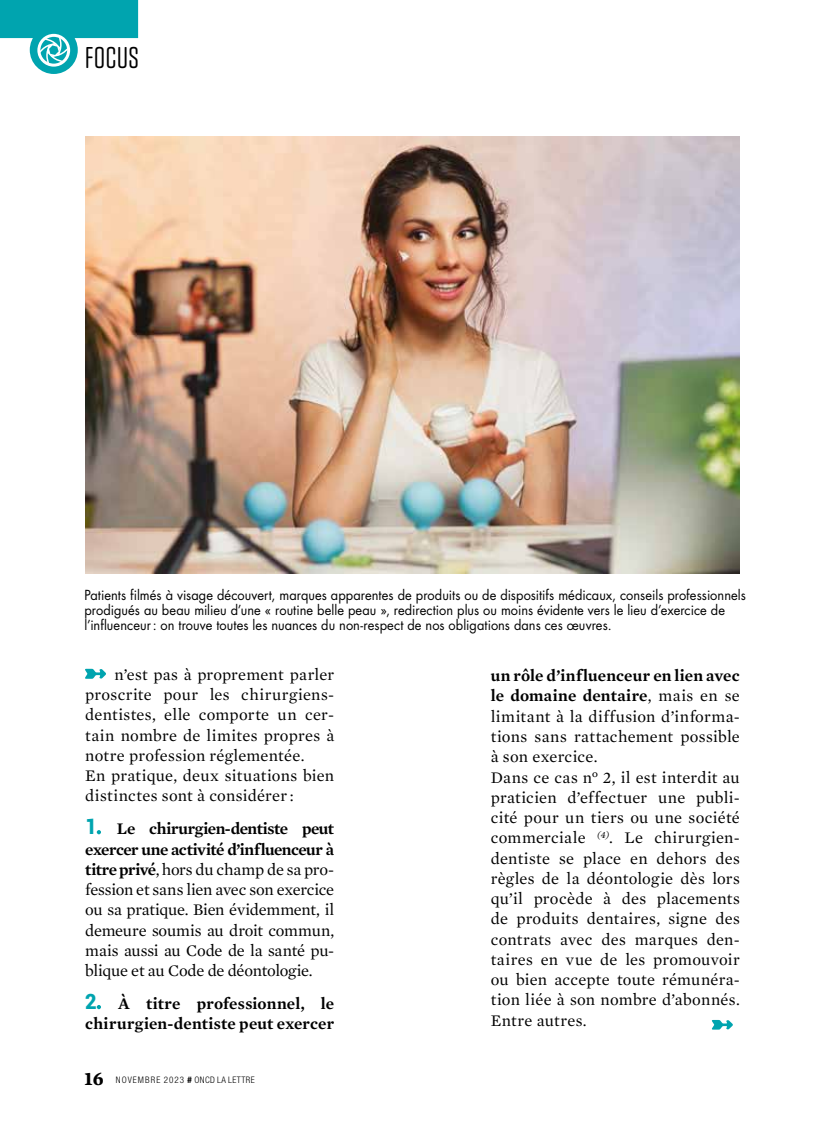
<style>
.page{position:relative;width:825px;height:1136px;background:#fff}
.page>*{position:absolute;margin:0;border:0;box-sizing:border-box;transform-origin:0 0}
.t1{font:30px "Tungsten Rounded";letter-spacing:.025em;color:#000}
.t2{font:16.5px/20.2px "Mercury Text G1";letter-spacing:.01em;color:#000}
.t3{font:600 16.5px/20.2px "Mercury Text G1";letter-spacing:.005em;color:#000}
.t4{font:13.5px/15px "Futura Std";letter-spacing:.005em;color:#000;scale:.95 1}
.t5{font:300 condensed 9px "Helvetica Neue LT Std";letter-spacing:.105em;color:#000}
.s1{font-family:"Roboto";font-weight:900;font-size:21px;color:#00a4af}
.s2{font-weight:600}
.s3{font-family:"Mercury Text G1";font-weight:700;font-stretch:normal;font-size:19.5px}
.s4{font-family:"Helvetica Neue";font-weight:700;font-style:italic;font-stretch:normal}
</style>
<div class="page">
<div style="left:0;top:0;width:138px;height:38px;background:#00a4af"></div>
<div style="left:30px;top:26px;width:48px;height:48px;background:#00a4af;border-radius:50%"></div>
<div style="left:37px;top:34px;width:33px;height:33px;border:3px solid #fff;border-radius:50%"></div>
<svg style="left:38px;top:35px;width:32px;height:30px"></svg>
<svg style="left:97px;top:830px;width:4px;height:4px"></svg>
<svg style="left:97px;top:1005px;width:4px;height:4px"></svg>
<svg style="left:85px;top:668px;width:21px;height:10px"></svg>
<img style="left:85px;top:137px;width:655px;height:436px">
<svg style="left:712px;top:1019px;width:21px;height:10px"></svg>
<h1 class="t1" style="left:85px;top:42px;width:55px">FOCUS</h1>
<p class="t4" style="left:84px;top:587px;width:698px">Patients filmés à visage découvert, marques apparentes de produits ou de dispositifs médicaux, conseils professionnels prodigués au beau milieu d’une « routine belle peau », redirection plus ou moins évidente vers le lieu d’exercice de l’influenceur: on trouve toutes les nuances du non-respect de nos obligations dans ces œuvres.</p>
<p class="t2" style="left:85px;top:663px;width:251px;text-indent:29px">n’est pas à proprement parler proscrite pour les chirurgiens&shy;dentistes, elle comporte un cer&shy;tain nombre de limites propres à notre profession réglementée.<br>En pratique, deux situations bien distinctes sont à considérer :</p>
<p class="t2" style="left:85px;top:817px;width:251px;text-align:justify"><span class="s1">1</span> <span class="s2">Le chirurgien-dentiste peut exercer une activité d’influenceur à titre privé</span>, hors du champ de sa pro&shy;fession et sans lien avec son exercice ou sa pratique. Bien évidemment, il demeure soumis au droit commun, mais aussi au Code de la santé pu&shy;blique et au Code de déontologie.</p>
<p class="t3" style="left:85px;top:992px;width:250px"><span class="s1">2</span> À titre professionnel, le chirurgien-dentiste peut exercer</p>
<p class="t5" style="left:85px;top:1074px;width:172px"><span class="s3">16</span> NOVEMBRE 2023 <span class="s4">#</span> ONCD LA LETTRE</p>
<p class="t2" style="left:491px;top:664px;width:251px"><span class="s2">un rôle d’influenceur en lien avec le domaine dentaire</span>, mais en se limitant à la diffusion d’informa&shy;tions sans rattachement possible à son exercice.<br>Dans ce cas n° 2, il est interdit au praticien d’effectuer une publi&shy;cité pour un tiers ou une société commerciale <sup>(4)</sup>. Le chirurgien&shy;dentiste se place en dehors des règles de la déontologie dès lors qu’il procède à des placements de produits dentaires, signe des contrats avec des marques den&shy;taires en vue de les promouvoir ou bien accepte toute rémunéra&shy;tion liée à son nombre d’abonnés.<br>Entre autres.</p>
</div>
